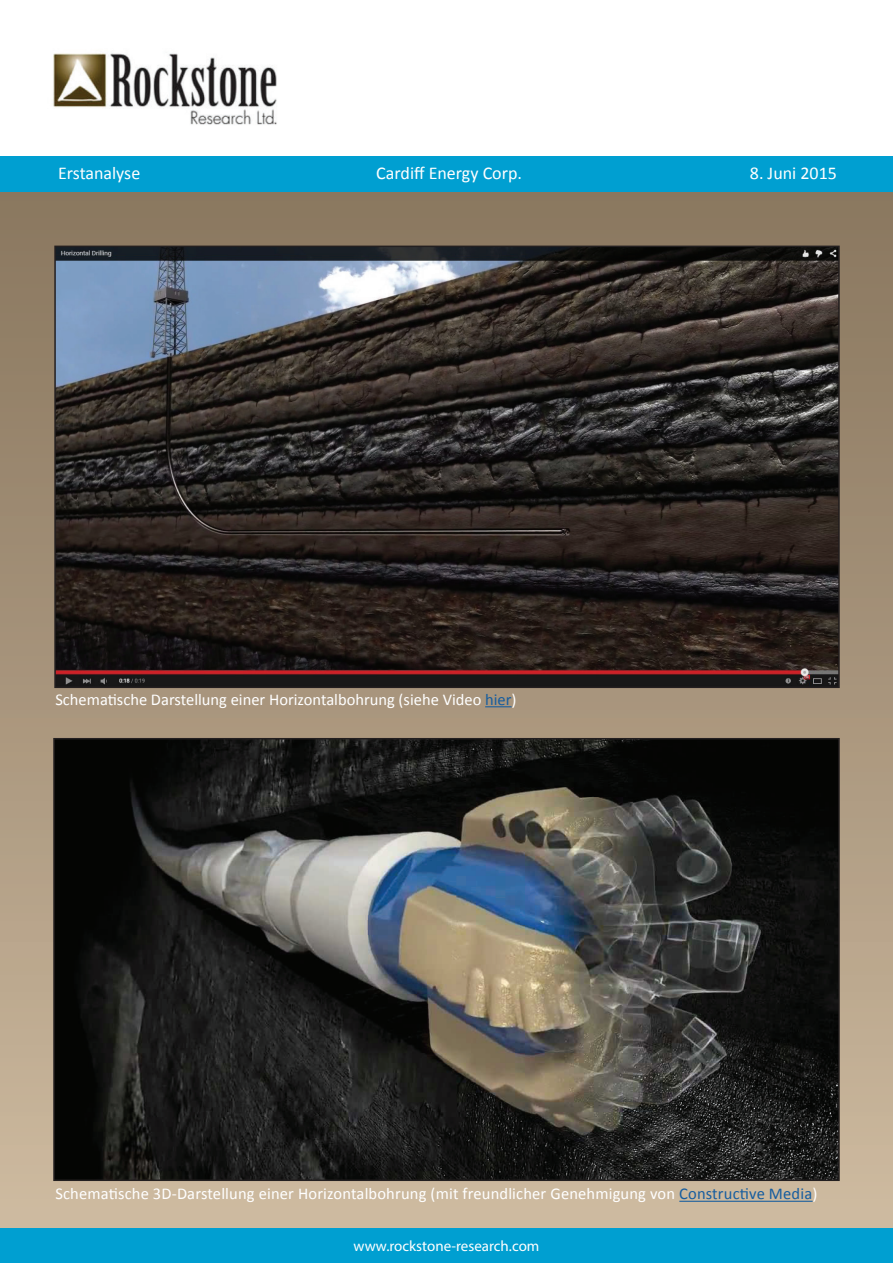
<style>
.page{position:relative;width:893px;height:1263px;background:#fff}
.page>*{position:absolute;margin:0;border:0;box-sizing:border-box;transform-origin:0 0}
.t1{font:18px "Calibri";color:#fff}
.t2{font:16.5px "Calibri";letter-spacing:.01em;color:#fff}
.t3{font:15px "Myriad Pro";color:#fff}
.s1{color:#175d9e}
</style>
<div class="page">
<div style="left:0;top:184px;width:893px;height:1055px;background:linear-gradient(to bottom,#88755d,#ccbaa0)"></div>
<div style="left:0;top:1229px;width:893px;height:34px;background:#009fd1"></div>
<img style="left:53px;top:53px;width:224px;height:72px">
<div style="left:0;top:156px;width:893px;height:36px;background:#009fd1"></div>
<img style="left:56px;top:741px;width:781px;height:437px">
<div style="left:53px;top:738px;width:787px;height:443px;border:2px solid #231f20"></div>
<img style="left:57px;top:249px;width:780px;height:436px">
<div style="left:54px;top:246px;width:786px;height:442px;border:2px solid #231f20"></div>
<hr style="left:679px;top:1201px;width:134px;height:1px;background:#175d9e">
<svg style="left:485px;top:706px;width:27px;height:1px"></svg>
<p class="t1" style="left:58px;top:162px;width:84px">Erstanalyse</p>
<p class="t1" style="left:376px;top:162px;width:147px">Cardiff Energy Corp.</p>
<p class="t1" style="left:750px;top:162px;width:89px">8. Juni 2015</p>
<p class="t2" style="left:55px;top:689px;width:463px">Schematische Darstellung einer Horizontalbohrung (siehe Video <span class="s1">hier</span>)</p>
<p class="t2" style="left:55px;top:1183px;width:763px">Schematische 3D-Darstellung einer Horizontalbohrung (mit freundlicher Genehmigung von <span class="s1">Constructive Media</span>)</p>
<p class="t3" style="left:354px;top:1236px;width:187px">www.rockstone-research.com</p>
</div>
